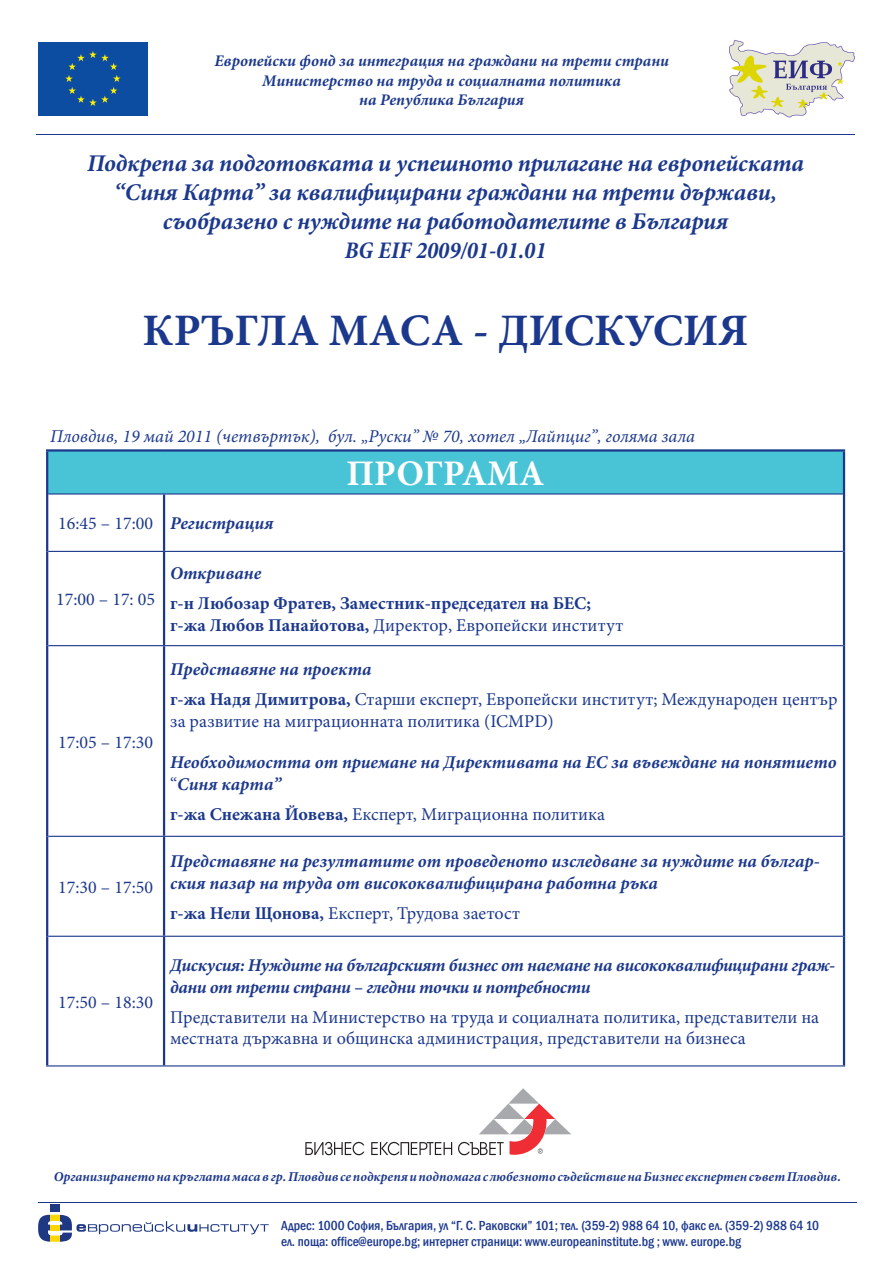
<style>
.page{position:relative;width:893px;height:1263px;background:#fff}
.page>*{position:absolute;margin:0;border:0;box-sizing:border-box;transform-origin:0 0}
.t1{font:700 45px "Minion Pro";color:#1b388c}
.t2{font:700 36px "Minion Pro";color:#fff}
.t3{font:italic 700 24px/28.8px "Minion Pro";letter-spacing:-.01em;color:#1b388c;text-align:center}
.t4{font:italic 700 condensed 24px "Minion Pro";color:#1b388c}
.t5{font:18px/30.2px "Minion Pro";color:#1b388c}
.t6{font:italic 700 18px/21.6px "Minion Pro";letter-spacing:-.005em;color:#1b388c}
.t7{font:700 18px/21.6px "Minion Pro";color:#1b388c}
.t8{font:italic 18px "Minion Pro";color:#1b388c}
.t9{font:italic 700 16.2px/19.5px "Minion Pro";color:#1b388c;text-align:center}
.t10{font:500 condensed 13.5px/16.2px "Franklin Gothic";color:#1b388c}
.t11{font:italic 700 13.5px "Minion Pro";color:#1b388c}
.s1{font-weight:700;font-style:italic}
.s2{font-weight:400}
.s3{font-weight:700}
.s4{font-weight:400;font-style:normal}
</style>
<div class="page">
<div style="left:50px;top:1204px;width:10px;height:8px;background:#1f3883"></div>
<svg style="left:38px;top:1215px;width:231px;height:27px"></svg>
<div style="left:50px;top:1224px;width:10px;height:6px;background:#fed702"></div>
<hr style="left:36px;top:134px;width:819px;height:1px;background:#1b388c">
<hr style="left:38px;top:1202px;width:819px;height:1px;background:#1b388c">
<svg style="left:305px;top:1142px;width:59px;height:13px"></svg>
<svg style="left:371px;top:1142px;width:81px;height:13px"></svg>
<svg style="left:458px;top:1088px;width:113px;height:67px"></svg>
<div style="left:47px;top:450px;width:797px;height:44px;background:#49c4d7"></div>
<hr style="left:46px;top:449px;width:118px;height:3px;background:#1b388c">
<hr style="left:46px;top:452px;width:2px;height:42px;background:#1b388c">
<hr style="left:164px;top:449px;width:681px;height:3px;background:#1b388c">
<hr style="left:46px;top:494px;width:2px;height:57px;background:#1b388c">
<hr style="left:46px;top:551px;width:2px;height:95px;background:#1b388c">
<hr style="left:163px;top:552px;width:2px;height:93px;background:#1b388c">
<hr style="left:843px;top:551px;width:2px;height:95px;background:#1b388c">
<hr style="left:46px;top:646px;width:2px;height:190px;background:#1b388c">
<hr style="left:163px;top:646px;width:2px;height:190px;background:#1b388c">
<hr style="left:843px;top:646px;width:2px;height:190px;background:#1b388c">
<hr style="left:46px;top:836px;width:2px;height:100px;background:#1b388c">
<hr style="left:163px;top:837px;width:2px;height:99px;background:#1b388c">
<hr style="left:843px;top:836px;width:2px;height:100px;background:#1b388c">
<hr style="left:46px;top:936px;width:2px;height:129px;background:#1b388c">
<hr style="left:163px;top:937px;width:2px;height:128px;background:#1b388c">
<hr style="left:843px;top:936px;width:2px;height:129px;background:#1b388c">
<hr style="left:48px;top:493px;width:116px;height:1px;background:#1b388c">
<hr style="left:48px;top:551px;width:116px;height:1px;background:#1b388c">
<hr style="left:48px;top:645px;width:116px;height:1px;background:#1b388c">
<hr style="left:48px;top:836px;width:116px;height:1px;background:#1b388c">
<hr style="left:48px;top:936px;width:116px;height:1px;background:#1b388c">
<hr style="left:46px;top:1065px;width:118px;height:1px;background:#1b388c">
<hr style="left:164px;top:645px;width:679px;height:1px;background:#1b388c">
<hr style="left:164px;top:836px;width:679px;height:1px;background:#1b388c">
<hr style="left:164px;top:936px;width:679px;height:1px;background:#1b388c">
<hr style="left:164px;top:1065px;width:681px;height:1px;background:#1b388c">
<hr style="left:163px;top:494px;width:2px;height:57px;background:#1b388c">
<hr style="left:843px;top:494px;width:2px;height:57px;background:#1b388c">
<hr style="left:164px;top:551px;width:679px;height:1px;background:#1b388c">
<hr style="left:843px;top:452px;width:2px;height:42px;background:#1b388c">
<hr style="left:164px;top:493px;width:679px;height:1px;background:#1b388c">
<img style="left:729px;top:40px;width:127px;height:78px">
<svg style="left:773px;top:61px;width:59px;height:17px"></svg>
<svg style="left:786px;top:84px;width:41px;height:8px"></svg>
<div style="left:38px;top:42px;width:110px;height:73px;background:#0d4da1"></div>
<svg style="left:65px;top:51px;width:56px;height:55px"></svg>
<p class="t9" style="left:214px;top:51px;width:456px">Европейски фонд за интеграция на граждани на трети страни<br>Министерство на труда и социалната политика<br>на Република България</p>
<h3 class="t3" style="left:87px;top:149px;width:718px">Подкрепа за подготовката и успешното прилагане на европейската “Синя Карта” за квалифицирани граждани на трети държави, съобразено с нуждите на работодателите в България</h3>
<h3 class="t4" style="left:345px;top:233px;width:203px">BG EIF 2009/01-01.01</h3>
<h1 class="t1" style="left:143px;top:299px;width:607px">КРЪГЛА МАСА - ДИСКУСИЯ</h1>
<p class="t8" style="left:50px;top:424px;width:646px">Пловдив, 19 май 2011 (четвъртък), бул. „Руски” № 70, хотел „Лайпциг”, голяма зала</p>
<h2 class="t2" style="left:347px;top:448px;width:200px">ПРОГРАМА</h2>
<p class="t5" style="left:58px;top:508px;width:217px">16:45 – 17:00 <span class="s1">Регистрация</span></p>
<p class="t5" style="left:56px;top:584px;width:100px">17:00 – 17: 05</p>
<p class="t5" style="left:58px;top:727px;width:96px">17:05 – 17:30</p>
<p class="t5" style="left:58px;top:872px;width:96px">17:30 – 17:50</p>
<p class="t5" style="left:58px;top:987px;width:96px">17:50 – 18:30</p>
<p class="t6" style="left:170px;top:562px;width:93px">Откриване</p>
<p class="t7" style="left:170px;top:592px;width:455px">г-н Любозар Фратев, Заместник-председател на БЕС; г-жа Любов Панайотова, <span class="s2">Директор, Европейски институт</span></p>
<p class="t5" style="left:170px;top:655px;width:669px"><span class="s1">Представяне на проекта<br></span><span class="s3">г-жа Надя Димитрова,</span> Старши експерт, Европейски институт; Международен център</p>
<p class="t5" style="left:170px;top:706px;width:385px">за развитие на миграционната политика (ICMPD)</p>
<p class="t6" style="left:170px;top:751px;width:668px">Необходимостта от приемане на Директивата на ЕС за въвеждане на понятието <span class="s4">“</span>Синя карта”</p>
<p class="t5" style="left:170px;top:799px;width:436px"><span class="s3">г-жа Снежана Йовева,</span> Експерт, Миграционна политика</p>
<p class="t6" style="left:170px;top:850px;width:651px">Представяне на резултатите от проведеното изследване за нуждите на българ&shy;ския пазар на труда от висококвалифицирана работна ръка</p>
<p class="t5" style="left:170px;top:898px;width:351px"><span class="s3">г-жа Нели Щонова,</span> Експерт, Трудова заетост</p>
<p class="t6" style="left:170px;top:954px;width:667px">Дискусия: Нуждите на българският бизнес от наемане на висококвалифицирани граж&shy;дани от трети страни – гледни точки и потребности</p>
<p class="t5" style="left:170px;top:1006px;width:651px;line-height:21.6px">Представители на Министерство на труда и социалната политика, представители на местната държавна и общинска администрация, представители на бизнеса</p>
<p class="t11" style="left:54px;top:1167px;width:789px">Организирането на кръглата маса в гр. Пловдив се подкрепя и подпомага с любезното съдействие на Бизнес експертен съвет Пловдив.</p>
<p class="t10" style="left:281px;top:1217px;width:540px">Адрес: 1000 София, България, ул “Г. С. Раковски” 101; тел. (359-2) 988 64 10, факс ел. (359-2) 988 64 10 ел. поща: office@europe.bg; интернет страници: www.europeaninstitute.bg ; www. europe.bg</p>
</div>
